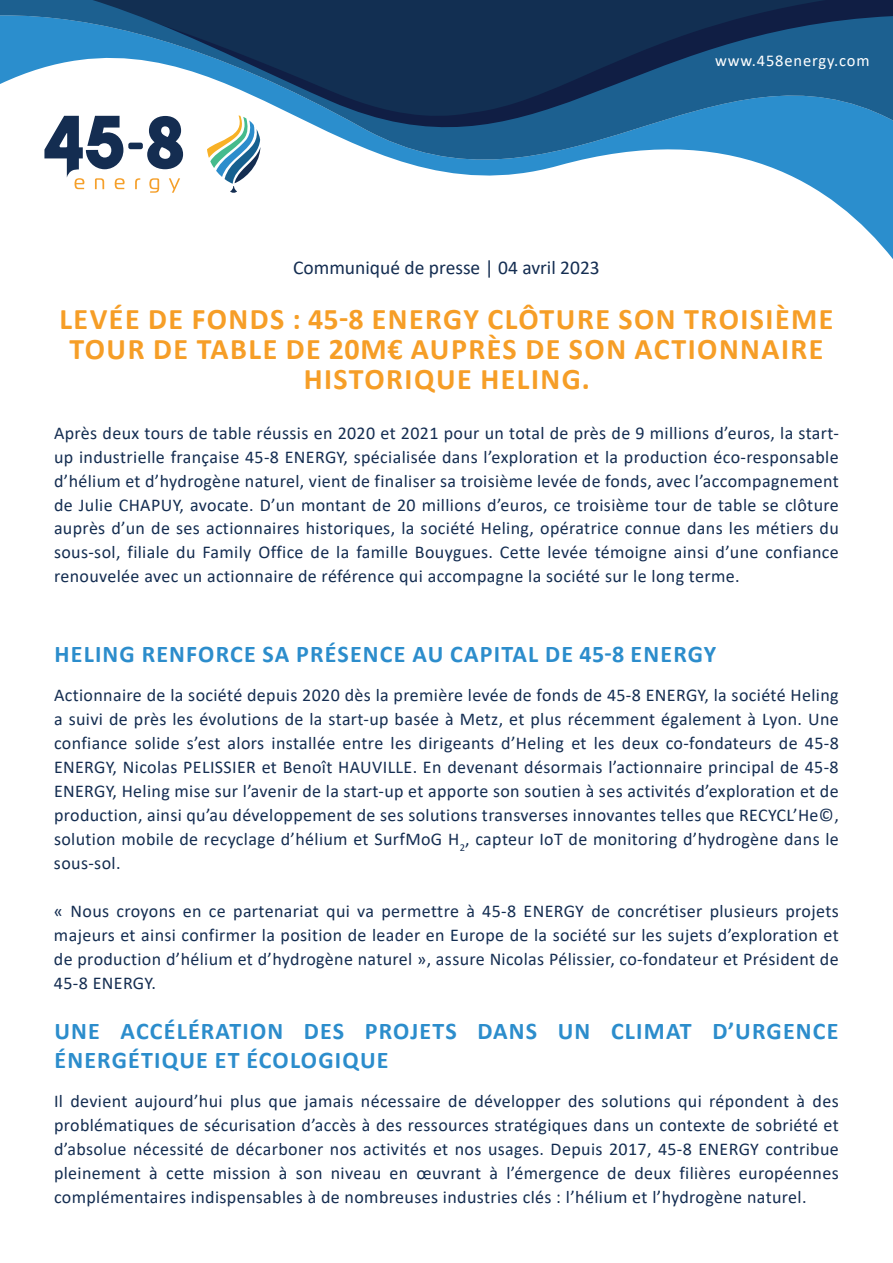
<style>
.page{position:relative;width:893px;height:1263px;background:#fff}
.page>*{position:absolute;margin:0;border:0;box-sizing:border-box;transform-origin:0 0}
.t1{font:700 30px/30px "Calibri";letter-spacing:.05em;color:#f69e27;text-align:center}
.t2{font:700 24px/28.8px "Calibri";letter-spacing:.05em;color:#2c8dcc}
.t3{font:19.5px "Calibri";color:#142d51}
.t4{font:18px/24px "Calibri";letter-spacing:.02em;color:#142d51;text-align:justify}
.t5{font:16.5px "Calibri";letter-spacing:.05em;color:#fff}
</style>
<div class="page">
<svg style="left:0;top:0;width:893px;height:236px"></svg>
<p class="t5" style="left:715px;top:49px;width:156px">www.458energy.com</p>
<p class="t3" style="left:293px;top:254px;width:308px">Communiqué de presse | 04 avril 2023</p>
<h1 class="t1" style="left:59px;top:304px;width:775px">LEVÉE DE FONDS : 45-8 ENERGY CLÔTURE SON TROISIÈME<br>TOUR DE TABLE DE 20M€ AUPRÈS DE SON ACTIONNAIRE<br>HISTORIQUE HELING.</h1>
<p class="t4" style="left:54px;top:420px;width:786px">Après deux tours de table réussis en 2020 et 2021 pour un total de près de 9 millions d’euros, la start&shy;up industrielle française 45-8 ENERGY, spécialisée dans l’exploration et la production éco-responsable d’hélium et d’hydrogène naturel, vient de finaliser sa troisième levée de fonds, avec l’accompagnement de Julie CHAPUY, avocate. D’un montant de 20 millions d’euros, ce troisième tour de table se clôture auprès d’un de ses actionnaires historiques, la société Heling, opératrice connue dans les métiers du sous-sol, filiale du Family Office de la famille Bouygues. Cette levée témoigne ainsi d’une confiance renouvelée avec un actionnaire de référence qui accompagne la société sur le long terme.</p>
<h2 class="t2" style="left:54px;top:639px;width:663px">HELING RENFORCE SA PRÉSENCE AU CAPITAL DE 45-8 ENERGY</h2>
<p class="t4" style="left:54px;top:682px;width:786px">Actionnaire de la société depuis 2020 dès la première levée de fonds de 45-8 ENERGY, la société Heling a suivi de près les évolutions de la start-up basée à Metz, et plus récemment également à Lyon. Une confiance solide s’est alors installée entre les dirigeants d’Heling et les deux co-fondateurs de 45-8<br>ENERGY, Nicolas PELISSIER et Benoît HAUVILLE. En devenant désormais l’actionnaire principal de 45-8<br>ENERGY, Heling mise sur l’avenir de la start-up et apporte son soutien à ses activités d’exploration et de production, ainsi qu’au développement de ses solutions transverses innovantes telles que RECYCL’He©, solution mobile de recyclage d’hélium et SurfMoG H<sub>2</sub>, capteur IoT de monitoring d’hydrogène dans le sous-sol.</p>
<p class="t4" style="left:54px;top:898px;width:786px">« Nous croyons en ce partenariat qui va permettre à 45-8 ENERGY de concrétiser plusieurs projets majeurs et ainsi confirmer la position de leader en Europe de la société sur les sujets d’exploration et de production d’hélium et d’hydrogène naturel », assure Nicolas Pélissier, co-fondateur et Président de 45-8 ENERGY.</p>
<h2 class="t2" style="left:54px;top:1016px;width:785px">UNE ACCÉLÉRATION DES PROJETS DANS UN CLIMAT D’URGENCE<br>ÉNERGÉTIQUE ET ÉCOLOGIQUE</h2>
<p class="t4" style="left:54px;top:1088px;width:786px">Il devient aujourd’hui plus que jamais nécessaire de développer des solutions qui répondent à des problématiques de sécurisation d’accès à des ressources stratégiques dans un contexte de sobriété et d’absolue nécessité de décarboner nos activités et nos usages. Depuis 2017, 45-8 ENERGY contribue pleinement à cette mission à son niveau en œuvrant à l’émergence de deux filières européennes complémentaires indispensables à de nombreuses industries clés : l’hélium et l’hydrogène naturel.</p>
</div>
